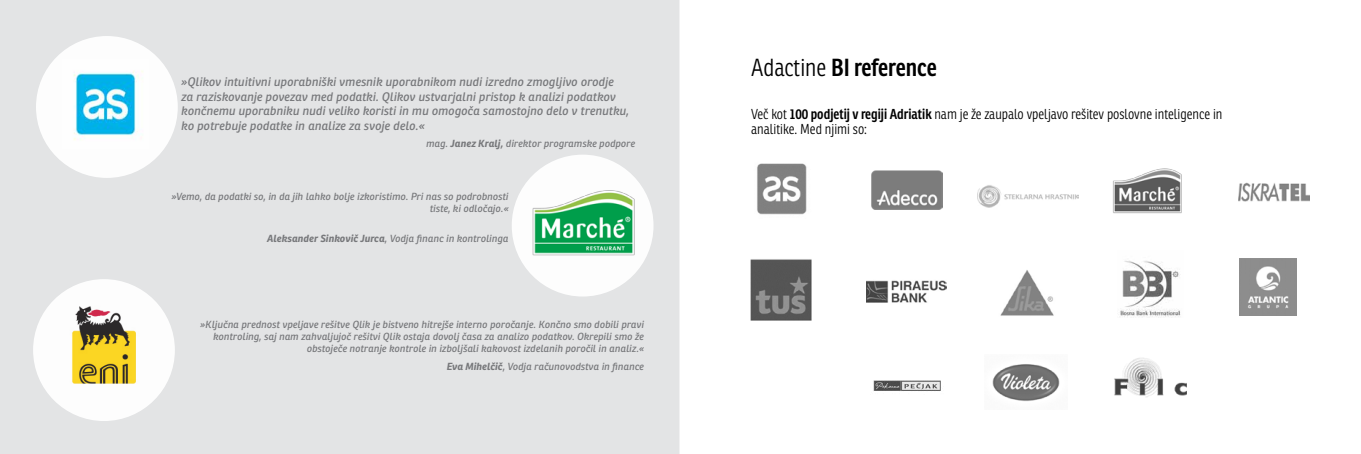
<style>
.page{position:relative;width:1361px;height:454px;background:#fff}
.page>*{position:absolute;margin:0;border:0;box-sizing:border-box;transform-origin:0 0}
.t1{font:600 24px "Ronnia Cond";color:#000}
.t2{font:300 14px/15px "Ronnia Cond";color:#000}
.t3{font:italic 12px/14.4px "Ronnia";color:#77787b}
.t4{font:italic 10px/12px "Ronnia";color:#77787b;text-align:right}
.s1{font-weight:700}
.s2{font-weight:300}
.s3{font-weight:600}
</style>
<div class="page">
<div style="left:0;top:0;width:680px;height:454px;background:#e3e4e5"></div>
<div style="left:36px;top:36px;width:142px;height:142px;background:#fff;border-radius:50%"></div>
<img style="left:73px;top:71px;width:70px;height:69px">
<div style="left:512px;top:154px;width:141px;height:142px;background:#fff;border-radius:50%"></div>
<img style="left:532px;top:190px;width:103px;height:66px">
<div style="left:33px;top:279px;width:142px;height:142px;background:#fff;border-radius:50%"></div>
<img style="left:72px;top:306px;width:64px;height:78px">
<img style="left:757px;top:163px;width:50px;height:52px">
<img style="left:872px;top:170px;width:71px;height:39px">
<img style="left:866px;top:280px;width:81px;height:23px">
<img style="left:1239px;top:258px;width:57px;height:57px">
<img style="left:1114px;top:358px;width:73px;height:39px">
<img style="left:1120px;top:261px;width:61px;height:56px">
<img style="left:1000px;top:270px;width:54px;height:46px">
<img style="left:1238px;top:182px;width:71px;height:20px">
<img style="left:873px;top:380px;width:68px;height:11px">
<img style="left:1113px;top:168px;width:69px;height:45px">
<img style="left:750px;top:259px;width:62px;height:62px">
<img style="left:992px;top:364px;width:68px;height:37px">
<img style="left:978px;top:185px;width:100px;height:23px">
<p class="t3" style="left:181px;top:75px;width:449px">»Qlikov intuitivni uporabniški vmesnik uporabnikom nudi izredno zmogljivo orodje<br>za raziskovanje povezav med podatki. Qlikov ustvarjalni pristop k analizi podatkov končnemu uporabniku nudi veliko koristi in mu omogoča samostojno delo v trenutku, ko potrebuje podatke in analize za svoje delo.«</p>
<p class="t4" style="left:426px;top:138px;width:210px">mag. <span class="s1">Janez Kralj,</span> direktor programske podpore</p>
<p class="t4" style="left:171px;top:190px;width:338px">»Vemo, da podatki so, in da jih lahko bolje izkoristimo. Pri nas so podrobnosti tiste, ki odločajo.«</p>
<p class="t4" style="left:267px;top:232px;width:243px"><span class="s1">Aleksander Sinkovič Jurca</span>, Vodja financ in kontrolinga</p>
<p class="t4" style="left:200px;top:319px;width:445px">»Ključna prednost vpeljave rešitve Qlik je bistveno hitrejše interno poročanje. Končno smo dobili pravi kontroling, saj nam zahvaljujoč rešitvi Qlik ostaja dovolj časa za analizo podatkov. Okrepili smo že obstoječe notranje kontrole in izboljšali kakovost izdelanih poročil in analiz.«</p>
<p class="t4" style="left:447px;top:360px;width:199px"><span class="s1">Eva Mihelčič</span>, Vodja računovodstva in finance</p>
<h1 class="t1" style="left:751px;top:53px;width:187px"><span class="s2">Adactine</span> BI reference</h1>
<h2 class="t2" style="left:751px;top:106px;width:473px">Več kot <span class="s3">100 podjetij v regiji Adriatik</span> nam je že zaupalo vpeljavo rešitev poslovne inteligence in analitike. Med njimi so:</h2>
</div>
